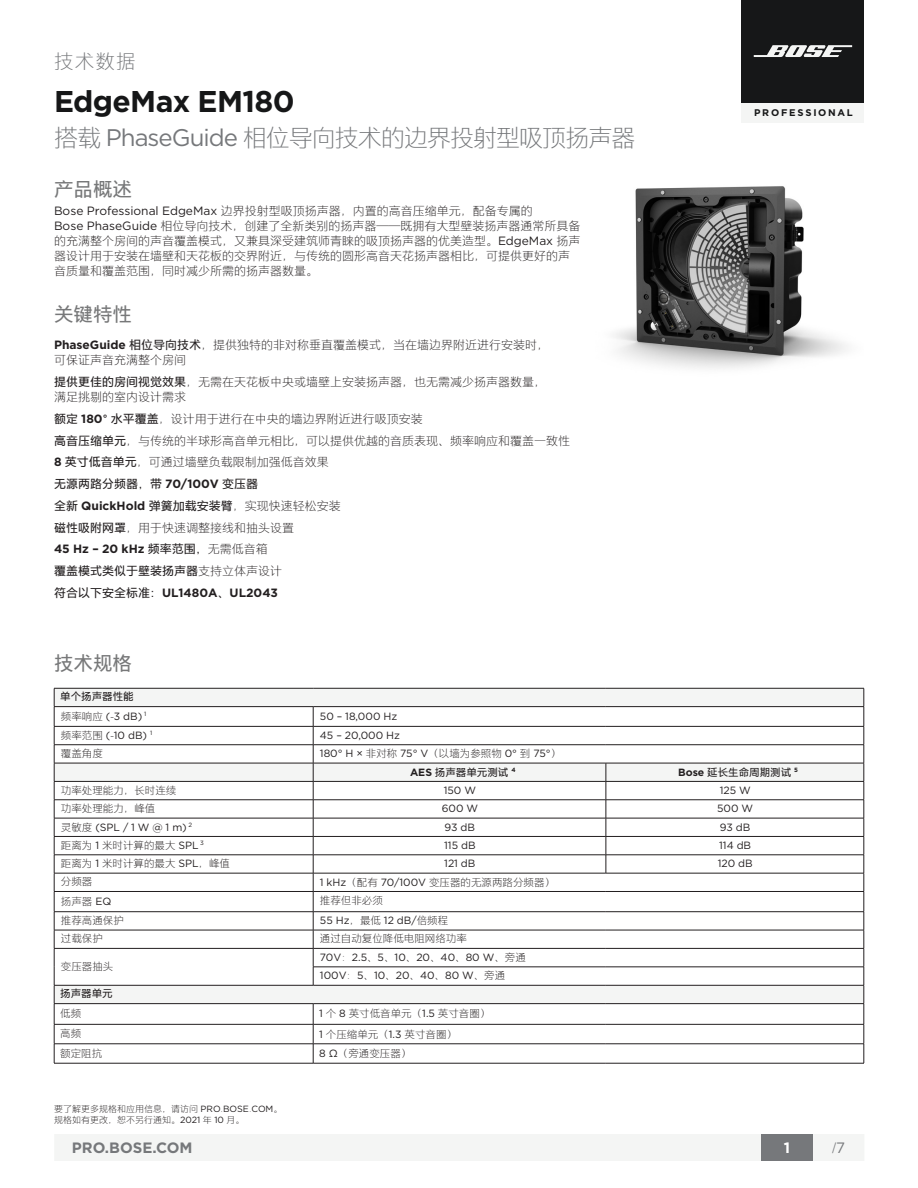
<style>
.page{position:relative;width:918px;height:1188px;background:#fff}
.page>*{position:absolute;margin:0;border:0;box-sizing:border-box;transform-origin:0 0}
.t1{font:700 30px "Gotham";letter-spacing:-.02em;color:#161718}
.t2{font:300 24px "M Ying Hei 18030 C2";letter-spacing:-.04em;color:#76787b}
.Text_Headers{font:700 19.5px "M Ying Hei 18030 C2";color:#777879}
.t3{font:300 19.5px "M Ying Hei 18030 C2";color:#76787b}
.t4{font:700 15px "Gotham";color:#76787b}
.t5{font:300 15px "M Ying Hei 18030 C2";color:#76787b}
.t6{font:700 15px "Gotham";color:#fff}
.Text_Plain_Bulleted{font:300 12px/15px "M Ying Hei 18030 C2";color:#231f20}
.Text_Headers-2{font:300 12px/15px "M Ying Hei 18030 C2";color:#231f20}
.Text_Plain_Bulleted-2{font:700 12px "M Ying Hei 18030 C2";color:#231f20}
.Text_Plain_Bulleted-3{font:700 12px "Gotham";color:#231f20}
.Text_Plain_Table_Cel{font:10.5px "Gotham";color:#231f20}
.Text_Plain_Table_Cel-2{font:300 10.5px "M Ying Hei 18030 C2";color:#231f20}
.Text_Table_Heading{font:300 10.5px "M Ying Hei 18030 C2";color:#231f20}
.Text_Table_Heading-2{font:10.5px "Gotham";color:#231f20}
.Text_Plain_Table_Cel-3{font:700 10.5px "M Ying Hei 18030 C2";color:#231f20}
.Text_Table_Heading-3{font:700 10.5px "M Ying Hei 18030 C2";color:#231f20}
.t7{font:700 9.6px "Gotham";letter-spacing:.185em;color:#161718}
.t8{font:300 9px/10.8px "M Ying Hei 18030 C2";color:#231f20}
.s1{font-family:"Gotham";font-weight:400}
.s2{font-family:"Gotham";font-weight:700}
.s3{font-weight:700}
.s4{font-family:"Gotham"}
.s5{font-weight:300}
.s6{font-family:"M Ying Hei 18030 C2"}
.s7{font-family:"M Ying Hei 18030 C2";font-weight:300}
</style>
<div class="page">
<div style="left:55px;top:1134px;width:809px;height:27px;background:#f4f5f4"></div>
<div style="left:761px;top:1134px;width:52px;height:27px;background:#76787b"></div>
<div style="left:742px;top:0;width:122px;height:122px;background:#161718"></div>
<div style="left:742px;top:103px;width:122px;height:19px;background:#f4f5f4"></div>
<svg style="left:754px;top:45px;width:98px;height:12px"></svg>
<hr style="left:54px;top:1063px;width:259px;height:1px;background:#231f20">
<hr style="left:313px;top:1063px;width:293px;height:1px;background:#231f20">
<hr style="left:606px;top:1063px;width:258px;height:1px;background:#231f20">
<svg style="left:54px;top:688px;width:811px;height:375px"></svg>
<hr style="left:606px;top:930px;width:258px;height:1px;background:#231f20">
<hr style="left:313px;top:948px;width:293px;height:1px;background:#231f20">
<hr style="left:606px;top:948px;width:258px;height:1px;background:#231f20">
<img style="left:615px;top:186px;width:232px;height:183px">
<h3 class="t3" style="left:54px;top:52px;width:83px">技术数据</h3>
<h1 class="t1" style="left:54px;top:81px;width:242px">EdgeMax EM180</h1>
<h2 class="t2" style="left:54px;top:126px;width:583px">搭载 <span class="s1">PhaseGuide</span> 相位导向技术的边界投射型吸顶扬声器</h2>
<p class="Text_Headers" style="left:54px;top:178px;width:79px">产品概述</p>
<p class="Text_Headers-2" style="left:54px;top:204px;width:528px"><span class="s1">Bose Professional EdgeMax</span> 边界投射型吸顶扬声器，内置的高音压缩单元，配备专属的<br><span class="s1">Bose PhaseGuide</span> 相位导向技术，创建了全新类别的扬声器——既拥有大型壁装扬声器通常所具备的充满整个房间的声音覆盖模式，又兼具深受建筑师青睐的吸顶扬声器的优美造型。<span class="s1">EdgeMax</span> 扬声器设计用于安装在墙壁和天花板的交界附近，与传统的圆形高音天花扬声器相比，可提供更好的声音质量和覆盖范围，同时减少所需的扬声器数量。</p>
<p class="Text_Headers" style="left:54px;top:303px;width:79px">关键特性</p>
<p class="Text_Plain_Bulleted" style="left:54px;top:338px;width:497px"><span class="s2">PhaseGuide</span> <span class="s3">相位导向技术</span>，提供独特的非对称垂直覆盖模式，当在墙边界附近进行安装时，可保证声音充满整个房间</p>
<p class="Text_Plain_Bulleted" style="left:54px;top:375px;width:493px"><span class="s3">提供更佳的房间视觉效果</span>，无需在天花板中央或墙壁上安装扬声器，也无需减少扬声器数量，满足挑剔的室内设计需求</p>
<p class="Text_Plain_Bulleted" style="left:54px;top:411px;width:370px"><span class="s3">额定</span> <span class="s2">180</span><span class="s3">° 水平覆盖</span>，设计用于进行在中央的墙边界附近进行吸顶安装</p>
<p class="Text_Plain_Bulleted" style="left:54px;top:433px;width:517px"><span class="s3">高音压缩单元</span>，与传统的半球形高音单元相比，可以提供优越的音质表现、频率响应和覆盖一致性</p>
<p class="Text_Plain_Bulleted" style="left:54px;top:455px;width:276px"><span class="s2">8</span> <span class="s3">英寸低音单元</span>，可通过墙壁负载限制加强低音效果</p>
<p class="Text_Plain_Bulleted-2" style="left:54px;top:477px;width:206px">无源两路分频器，带 <span class="s4">70/100V</span> 变压器</p>
<p class="Text_Plain_Bulleted-2" style="left:54px;top:499px;width:288px">全新 <span class="s4">QuickHold</span> 弹簧加载安装臂<span class="s5">，实现快速轻松安装</span></p>
<p class="Text_Plain_Bulleted" style="left:54px;top:520px;width:241px"><span class="s3">磁性吸附网罩</span>，用于快速调整接线和抽头设置</p>
<p class="Text_Plain_Bulleted-3" style="left:54px;top:541px;width:215px">45 Hz – 20 kHz <span class="s6">频率范围，</span><span class="s7">无需低音箱</span></p>
<p class="Text_Plain_Bulleted-2" style="left:54px;top:564px;width:229px">覆盖模式类似于壁装扬声器<span class="s5">支持立体声设计</span></p>
<p class="Text_Plain_Bulleted-3" style="left:54px;top:585px;width:226px"><span class="s6">符合以下安全标准：</span>UL1480A<span class="s6">、</span>UL2043</p>
<p class="t7" style="left:754px;top:106px;width:100px">PROFESSIONAL</p>
<p class="Text_Headers" style="left:54px;top:653px;width:79px">技术规格</p>
<p class="Text_Table_Heading-3" style="left:60px;top:691px;width:75px">单个扬声器性能</p>
<p class="Text_Plain_Table_Cel-2" style="left:61px;top:711px;width:87px">频率响应 <span class="s1">(</span>-<span class="s1">3 dB)</span> <sup>1</sup></p>
<p class="Text_Plain_Table_Cel" style="left:320px;top:710px;width:79px">50 – 18,000 Hz</p>
<p class="Text_Table_Heading-2" style="left:61px;top:728px;width:93px"><span class="s7">频率范围</span> (<span class="s7">-</span>10 dB) <sup>1</sup></p>
<p class="Text_Plain_Table_Cel" style="left:320px;top:728px;width:82px">45 – 20,000 Hz</p>
<p class="Text_Table_Heading" style="left:61px;top:748px;width:43px">覆盖角度</p>
<p class="Text_Plain_Table_Cel" style="left:320px;top:747px;width:243px">180° H × <span class="s7">非对称</span> 75° V<span class="s7">（以墙为参照物</span> 0° <span class="s7">到</span> 75°<span class="s7">）</span></p>
<p class="Text_Plain_Table_Cel-3" style="left:410px;top:766px;width:107px"><span class="s4">AES</span> 扬声器单元测试 <sup>4</sup></p>
<p class="Text_Plain_Table_Cel-3" style="left:678px;top:766px;width:121px"><span class="s4">Bose</span> 延长生命周期测试 <sup>5</sup></p>
<p class="Text_Table_Heading" style="left:61px;top:785px;width:117px">功率处理能力，长时连续</p>
<p class="Text_Plain_Table_Cel" style="left:444px;top:783px;width:34px">150 W</p>
<p class="Text_Plain_Table_Cel" style="left:720px;top:783px;width:33px">125 W</p>
<p class="Text_Table_Heading" style="left:61px;top:803px;width:96px">功率处理能力，峰值</p>
<p class="Text_Plain_Table_Cel" style="left:442px;top:802px;width:38px">600 W</p>
<p class="Text_Plain_Table_Cel" style="left:717px;top:802px;width:37px">500 W</p>
<p class="Text_Table_Heading-2" style="left:61px;top:820px;width:133px"><span class="s7">灵敏度</span> (SPL/1W@1m)<sup>2</sup></p>
<p class="Text_Plain_Table_Cel" style="left:445px;top:820px;width:32px">93 dB</p>
<p class="Text_Plain_Table_Cel" style="left:720px;top:820px;width:32px">93 dB</p>
<p class="Text_Table_Heading" style="left:61px;top:840px;width:145px">距离为 <span class="s1">1</span> 米时计算的最大 <span class="s1">SPL</span> <sup>3</sup></p>
<p class="Text_Plain_Table_Cel" style="left:444px;top:838px;width:33px">115 dB</p>
<p class="Text_Plain_Table_Cel" style="left:719px;top:838px;width:34px">114 dB</p>
<p class="Text_Table_Heading" style="left:61px;top:858px;width:171px">距离为 <span class="s1">1</span> 米时计算的最大 <span class="s1">SPL</span>，峰值</p>
<p class="Text_Plain_Table_Cel" style="left:444px;top:857px;width:33px">121 dB</p>
<p class="Text_Plain_Table_Cel" style="left:718px;top:857px;width:37px">120 dB</p>
<p class="Text_Table_Heading" style="left:61px;top:876px;width:33px">分频器</p>
<p class="Text_Plain_Table_Cel-2" style="left:320px;top:877px;width:237px"><span class="s1">1 kHz</span>（配有 <span class="s1">70/100V</span> 变压器的无源两路分频器）</p>
<p class="Text_Table_Heading" style="left:61px;top:896px;width:52px">扬声器 <span class="s1">EQ</span></p>
<p class="Text_Plain_Table_Cel-2" style="left:320px;top:895px;width:64px">推荐但非必须</p>
<p class="Text_Table_Heading" style="left:61px;top:915px;width:64px">推荐高通保护</p>
<p class="Text_Plain_Table_Cel" style="left:320px;top:914px;width:130px">55 Hz<span class="s7">，最低</span> 12 dB/<span class="s7">倍频程</span></p>
<p class="Text_Table_Heading" style="left:61px;top:933px;width:43px">过载保护</p>
<p class="Text_Plain_Table_Cel-2" style="left:320px;top:933px;width:148px">通过自动复位降低电阻网络功率</p>
<p class="Text_Table_Heading" style="left:61px;top:961px;width:54px">变压器抽头</p>
<p class="Text_Plain_Table_Cel" style="left:320px;top:950px;width:207px">70V<span class="s7">：</span>2.5<span class="s7">、</span>5<span class="s7">、</span>10<span class="s7">、</span>20<span class="s7">、</span>40<span class="s7">、</span>80 W<span class="s7">、旁通</span></p>
<p class="Text_Plain_Table_Cel" style="left:320px;top:969px;width:187px">100V<span class="s7">：</span>5<span class="s7">、</span>10<span class="s7">、</span>20<span class="s7">、</span>40<span class="s7">、</span>80 W<span class="s7">、旁通</span></p>
<p class="Text_Table_Heading-3" style="left:60px;top:988px;width:54px">扬声器单元</p>
<p class="Text_Plain_Table_Cel-2" style="left:60px;top:1008px;width:22px">低频</p>
<p class="Text_Plain_Table_Cel-2" style="left:319px;top:1009px;width:173px"><span class="s1">1</span> 个 <span class="s1">8</span> 英寸低音单元（<span class="s1">1.5</span> 英寸音圈）</p>
<p class="Text_Plain_Table_Cel-2" style="left:60px;top:1028px;width:22px">高频</p>
<p class="Text_Plain_Table_Cel-2" style="left:319px;top:1029px;width:139px"><span class="s1">1</span> 个压缩单元（<span class="s1">1.3</span> 英寸音圈）</p>
<p class="Text_Plain_Table_Cel-2" style="left:60px;top:1048px;width:43px">额定阻抗</p>
<p class="Text_Plain_Table_Cel-2" style="left:319px;top:1048px;width:94px"><span class="s1">8 Ώ</span>（旁通变压器）</p>
<p class="t8" style="left:54px;top:1104px;width:230px">要了解更多规格和应用信息，请访问 <span class="s1">PRO</span>.<span class="s1">BOSE</span>.<span class="s1">COM</span>。规格如有更改，恕不另行通知。<span class="s1">2021</span> 年 <span class="s1">10</span> 月。</p>
<p class="t4" style="left:72px;top:1138px;width:122px">PRO.BOSE.COM</p>
<p class="t6" style="left:784px;top:1138px;width:8px">1</p>
<p class="t5" style="left:832px;top:1141px;width:15px">/<span class="s1">7</span></p>
</div>
